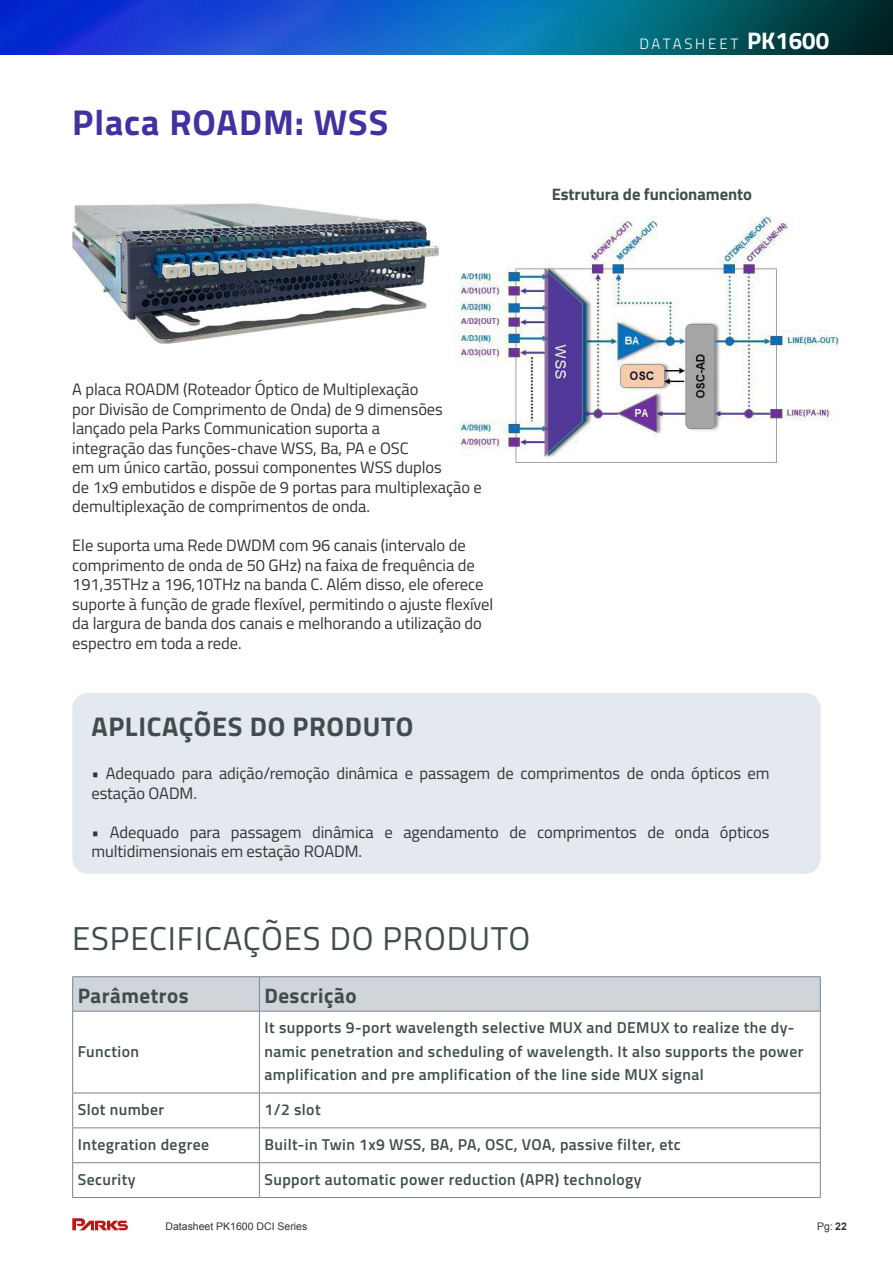
<style>
.page{position:relative;width:893px;height:1263px;background:#fff}
.page>*{position:absolute;margin:0;border:0;box-sizing:border-box;transform-origin:0 0}
.t1{font:700 36px "Titillium Web";letter-spacing:.025em;color:#45309f}
.t2{font:33px "Titillium Web";letter-spacing:.025em;color:#404d4f}
.t3{font:700 27px "Titillium Web";letter-spacing:.025em;color:#404d4f}
.t4{font:700 21px "Titillium Web";letter-spacing:.025em;color:#404d4f}
.t5{font:700 16.65px "Titillium Web";letter-spacing:-.005em;color:#404d4f}
.t6{font:16.5px/19.5px "Titillium Web";letter-spacing:-.005em;color:#333}
.t7{font:600 15.75px/23.4px "Titillium Web";letter-spacing:.025em;color:#404d4f}
.t8{font:300 15px "Titillium Web";letter-spacing:.185em;color:#fff}
.t9{font:10.5px "Arial";color:#333}
.s1{font-weight:700;font-size:24px}
.s2{font-weight:700}
</style>
<div class="page">
<svg style="left:72px;top:1218px;width:56px;height:12px"></svg>
<img style="left:455px;top:216px;width:384px;height:246px">
<img style="left:0;top:0;width:893px;height:54px">
<div style="left:72px;top:693px;width:749px;height:181px;background:#e3e9ee;border-radius:16px"></div>
<div style="left:73px;top:977px;width:747px;height:34px;background:#cfd5d9"></div>
<svg style="left:73px;top:1012px;width:747px;height:185px"></svg>
<hr style="left:72px;top:1011px;width:187px;height:1px;background:#7d8294">
<hr style="left:72px;top:1011px;width:1px;height:81px;background:#7d8294">
<hr style="left:259px;top:1011px;width:562px;height:1px;background:#7d8294">
<hr style="left:259px;top:1011px;width:1px;height:81px;background:#7d8294">
<hr style="left:820px;top:1011px;width:1px;height:81px;background:#7d8294">
<hr style="left:72px;top:1092px;width:187px;height:1px;background:#7d8294">
<hr style="left:72px;top:1093px;width:1px;height:34px;background:#7d8294">
<hr style="left:259px;top:1092px;width:562px;height:1px;background:#7d8294">
<hr style="left:259px;top:1093px;width:1px;height:34px;background:#7d8294">
<hr style="left:820px;top:1093px;width:1px;height:34px;background:#7d8294">
<hr style="left:72px;top:1127px;width:187px;height:1px;background:#7d8294">
<hr style="left:72px;top:1128px;width:1px;height:34px;background:#7d8294">
<hr style="left:259px;top:1127px;width:562px;height:1px;background:#7d8294">
<hr style="left:259px;top:1128px;width:1px;height:34px;background:#7d8294">
<hr style="left:820px;top:1128px;width:1px;height:34px;background:#7d8294">
<hr style="left:72px;top:1162px;width:187px;height:1px;background:#7d8294">
<hr style="left:72px;top:1163px;width:1px;height:34px;background:#7d8294">
<hr style="left:259px;top:1162px;width:562px;height:1px;background:#7d8294">
<hr style="left:259px;top:1163px;width:1px;height:34px;background:#7d8294">
<hr style="left:820px;top:1163px;width:1px;height:34px;background:#7d8294">
<hr style="left:72px;top:1197px;width:187px;height:1px;background:#7d8294">
<hr style="left:259px;top:1197px;width:562px;height:1px;background:#7d8294">
<hr style="left:72px;top:976px;width:187px;height:1px;background:#7d8294">
<hr style="left:72px;top:977px;width:1px;height:34px;background:#7d8294">
<hr style="left:259px;top:976px;width:562px;height:1px;background:#7d8294">
<hr style="left:259px;top:977px;width:1px;height:34px;background:#7d8294">
<hr style="left:820px;top:977px;width:1px;height:34px;background:#7d8294">
<img style="left:72px;top:203px;width:366px;height:140px">
<h1 class="t1" style="left:72px;top:95px;width:317px">Placa ROADM: WSS</h1>
<p class="t8" style="left:639px;top:32px;width:191px">DATASHEET <span class="s1">PK1600</span></p>
<p class="t5" style="left:552px;top:182px;width:202px">Estrutura de funcionamento</p>
<p class="t6" style="left:72px;top:379px;width:411px">A placa ROADM (Roteador Óptico de Multiplexação<br>por Divisão de Comprimento de Onda) de 9 dimensões lançado pela Parks Communication suporta a<br>integração das funções-chave WSS, Ba, PA e OSC<br>em um único cartão, possui componentes WSS duplos<br>de 1x9 embutidos e dispõe de 9 portas para multiplexação e demultiplexação de comprimentos de onda.</p>
<p class="t6" style="left:72px;top:535px;width:423px">Ele suporta uma Rede DWDM com 96 canais (intervalo de comprimento de onda de 50 GHz) na faixa de frequência de 191,35THz a 196,10THz na banda C. Além disso, ele oferece suporte à função de grade flexível, permitindo o ajuste flexível da largura de banda dos canais e melhorando a utilização do espectro em toda a rede.</p>
<h3 class="t3" style="left:91px;top:706px;width:324px">APLICAÇÕES DO PRODUTO</h3>
<p class="t6" style="left:91px;top:763px;width:680px">• Adequado para adição/remoção dinâmica e passagem de comprimentos de onda ópticos em estação OADM.</p>
<p class="t6" style="left:91px;top:821px;width:680px">• Adequado para passagem dinâmica e agendamento de comprimentos de onda ópticos multidimensionais em estação ROADM.</p>
<h2 class="t2" style="left:72px;top:914px;width:459px">ESPECIFICAÇÕES DO PRODUTO</h2>
<p class="t4" style="left:78px;top:979px;width:113px">Parâmetros</p>
<p class="t4" style="left:264px;top:979px;width:94px">Descrição</p>
<p class="t7" style="left:78px;top:1039px;width:63px">Function</p>
<p class="t7" style="left:264px;top:1015px;width:541px">It supports 9-port wavelength selective MUX and DEMUX to realize the dy&shy;namic penetration and scheduling of wavelength. It also supports the power amplification and pre amplification of the line side MUX signal</p>
<p class="t7" style="left:78px;top:1097px;width:88px">Slot number</p>
<p class="t7" style="left:264px;top:1097px;width:58px">1/2 slot</p>
<p class="t7" style="left:78px;top:1132px;width:133px">Integration degree</p>
<p class="t7" style="left:264px;top:1132px;width:418px">Built-in Twin 1x9 WSS, BA, PA, OSC, VOA, passive filter, etc</p>
<p class="t7" style="left:78px;top:1167px;width:59px">Security</p>
<p class="t7" style="left:264px;top:1167px;width:379px">Support automatic power reduction (APR) technology</p>
<p class="t9" style="left:166px;top:1220px;width:143px">Datasheet PK1600 DCI Series</p>
<p class="t9" style="left:817px;top:1220px;width:31px">Pg: <span class="s2">22</span></p>
</div>
